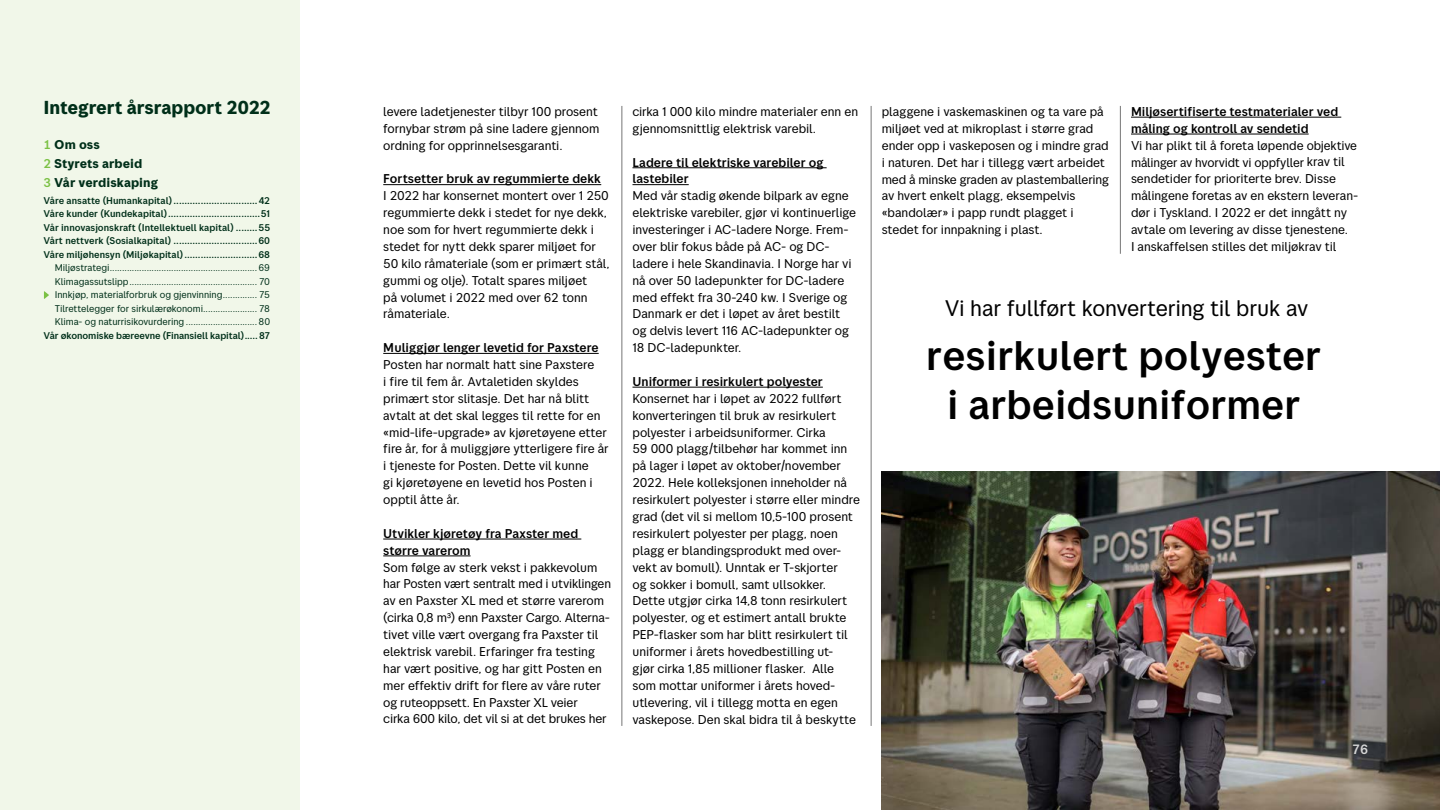
<style>
.page{position:relative;width:1440px;height:810px;background:#fff}
.page>*{position:absolute;margin:0;border:0;box-sizing:border-box;transform-origin:0 0}
.t1{font:500 41.25px/49.5px "Posten Sans";color:#000;text-align:center}
.t2{font:22.5px "Posten Sans";letter-spacing:-.015em;color:#000}
.t3{font:700 18.75px "Posten Sans";letter-spacing:-.005em;color:#002f19}
.t4{font:500 13.5px "Posten Sans";color:#d6d6d6}
.t5{font:12.75px/16.9px "Posten Sans";letter-spacing:-.01em;color:#000}
.t6{font:500 12.75px/16.9px "Posten Sans";letter-spacing:-.005em;color:#000}
.t7{font:700 12.75px/18.8px "Posten Sans";color:#002f19}
.t8{font:500 9.75px/13.5px "Posten Sans";letter-spacing:-.005em;color:#002f19;text-align:justify}
.t9{font:9.75px/13.5px "Posten Sans";letter-spacing:-.01em;color:#002f19;text-align:justify}
.s1{font-weight:500;color:#7bc144}
</style>
<div class="page">
<div style="left:0;top:0;width:300px;height:810px;background:#f1f7e9"></div>
<img style="left:882px;top:471px;width:558px;height:339px">
<hr style="left:383px;top:184px;width:218px;height:1px;background:#000">
<hr style="left:383px;top:353px;width:216px;height:1px;background:#000">
<hr style="left:383px;top:539px;width:198px;height:1px;background:#000">
<hr style="left:383px;top:556px;width:88px;height:1px;background:#000">
<hr style="left:633px;top:167px;width:194px;height:1px;background:#000">
<hr style="left:633px;top:184px;width:56px;height:1px;background:#000">
<hr style="left:633px;top:387px;width:190px;height:1px;background:#000">
<hr style="left:1131px;top:117px;width:210px;height:1px;background:#000">
<hr style="left:1131px;top:134px;width:178px;height:1px;background:#000">
<hr style="left:622px;top:106px;width:1px;height:620px;background:#767676">
<hr style="left:871px;top:106px;width:1px;height:620px;background:#767676">
<hr style="left:1120px;top:106px;width:1px;height:148px;background:#767676">
<svg style="left:44px;top:291px;width:5px;height:8px"></svg>
<h3 class="t3" style="left:43px;top:96px;width:229px">Integrert årsrapport 2022</h3>
<p class="t7" style="left:43px;top:135px;width:116px"><span class="s1">1</span> Om oss<br><span class="s1">2</span> Styrets arbeid<br><span class="s1">3</span> Vår verdiskaping</p>
<p class="t8" style="left:43px;top:194px;width:228px">Våre ansatte (Humankapital)...............................42<br>Våre kunder (Kundekapital)..................................51<br>Vår innovasjonskraft (Intellektuell kapital) ........55<br>Vårt nettverk (Sosialkapital) ...............................60<br>Våre miljøhensyn (Miljøkapital)...........................68</p>
<p class="t9" style="left:55px;top:261px;width:217px">Miljøstrategi............................................................69<br>Klimagassutslipp.................................................... 70<br>Innkjøp, materialforbruk og gjenvinning.............. 75<br>Tilrettelegger for sirkulærøkonomi...................... 78<br>Klima- og naturrisikovurdering .............................80</p>
<p class="t8" style="left:43px;top:329px;width:202px">Vår økonomiske bæreevne (Finansiell kapital)</p>
<p class="t8" style="left:259px;top:329px;width:12px">87</p>
<p class="t5" style="left:383px;top:103px;width:218px">levere ladetjenester tilbyr 100 prosent fornybar strøm på sine ladere gjennom ordning for opprinnelsesgaranti.</p>
<p class="t6" style="left:383px;top:170px;width:220px">Fortsetter bruk av regummierte dekk</p>
<p class="t5" style="left:383px;top:187px;width:228px">I 2022 har konsernet montert over 1 250 regummierte dekk i stedet for nye dekk, noe som for hvert regummierte dekk i stedet for nytt dekk sparer miljøet for 50 kilo råmateriale (som er primært stål, gummi og olje). Totalt spares miljøet<br>på volumet i 2022 med over 62 tonn råmateriale.</p>
<p class="t6" style="left:383px;top:339px;width:217px">Muliggjør lenger levetid for Paxstere</p>
<p class="t5" style="left:383px;top:356px;width:227px">Posten har normalt hatt sine Paxstere<br>i fire til fem år. Avtaletiden skyldes primært stor slitasje. Det har nå blitt avtalt at det skal legges til rette for en «mid-life-upgrade» av kjøretøyene etter fire år, for å muliggjøre ytterligere fire år i tjeneste for Posten. Dette vil kunne<br>gi kjøretøyene en levetid hos Posten i opptil åtte år.</p>
<p class="t6" style="left:383px;top:525px;width:197px">Utvikler kjøretøy fra Paxster med større varerom</p>
<p class="t5" style="left:383px;top:559px;width:229px">Som følge av sterk vekst i pakkevolum har Posten vært sentralt med i utviklingen av en Paxster XL med et større varerom (cirka 0,8 m³) enn Paxster Cargo. Alterna-- tivet ville vært overgang fra Paxster til elektrisk varebil. Erfaringer fra testing har vært positive, og har gitt Posten en mer effektiv drift for flere av våre ruter og ruteoppsett. En Paxster XL veier<br>cirka 600 kilo, det vil si at det brukes her</p>
<p class="t5" style="left:633px;top:103px;width:227px">cirka 1 000 kilo mindre materialer enn en gjennomsnittlig elektrisk varebil.</p>
<p class="t6" style="left:633px;top:153px;width:193px">Ladere til elektriske varebiler og lastebiler</p>
<p class="t5" style="left:633px;top:187px;width:225px">Med vår stadig økende bilpark av egne elektriske varebiler, gjør vi kontinuerlige investeringer i AC-ladere Norge. Frem&shy;over blir fokus både på AC- og DC&shy;ladere i hele Skandinavia. I Norge har vi nå over 50 ladepunkter for DC-ladere med effekt fra 30-240 kw. I Sverige og Danmark er det i løpet av året bestilt og delvis levert 116 AC-ladepunkter og 18 DC-ladepunkter.</p>
<p class="t6" style="left:633px;top:373px;width:192px">Uniformer i resirkulert polyester</p>
<p class="t5" style="left:633px;top:390px;width:229px">Konsernet har i løpet av 2022 fullført konverteringen til bruk av resirkulert polyester i arbeidsuniformer. Cirka<br>59 000 plagg/tilbehør har kommet inn på lager i løpet av oktober/november 2022. Hele kolleksjonen inneholder nå resirkulert polyester i større eller mindre grad (det vil si mellom 10,5-100 prosent resirkulert polyester per plagg, noen plagg er blandingsprodukt med over&shy;vekt av bomull). Unntak er T-skjorter<br>og sokker i bomull, samt ullsokker.<br>Dette utgjør cirka 14,8 tonn resirkulert polyester, og et estimert antall brukte PEP-flasker som har blitt resirkulert til uniformer i årets hovedbestilling ut-<br>gjør cirka 1,85 millioner flasker. Alle som mottar uniformer i årets hoved&shy;utlevering, vil i tillegg motta en egen vaskepose. Den skal bidra til å beskytte</p>
<p class="t5" style="left:882px;top:103px;width:229px">plaggene i vaskemaskinen og ta vare på miljøet ved at mikroplast i større grad ender opp i vaskeposen og i mindre grad i naturen. Det har i tillegg vært arbeidet med å minske graden av plastemballering av hvert enkelt plagg, eksempelvis «bandolær» i papp rundt plagget i stedet for innpakning i plast.</p>
<p class="t6" style="left:1131px;top:103px;width:209px">Miljøsertifiserte testmaterialer ved måling og kontroll av sendetid</p>
<p class="t5" style="left:1131px;top:137px;width:229px">Vi har plikt til å foreta løpende objektive målinger av hvorvidt vi oppfyller krav til sendetider for prioriterte brev. Disse målingene foretas av en ekstern leveran&shy;dør i Tyskland. I 2022 er det inngått ny avtale om levering av disse tjenestene.<br>I anskaffelsen stilles det miljøkrav til</p>
<h2 class="t2" style="left:945px;top:295px;width:365px">Vi har fullført konvertering til bruk av</h2>
<h1 class="t1" style="left:926px;top:330px;width:397px">resirkulert polyester i arbeidsuniformer</h1>
<p class="t4" style="left:1352px;top:742px;width:18px">76</p>
</div>
